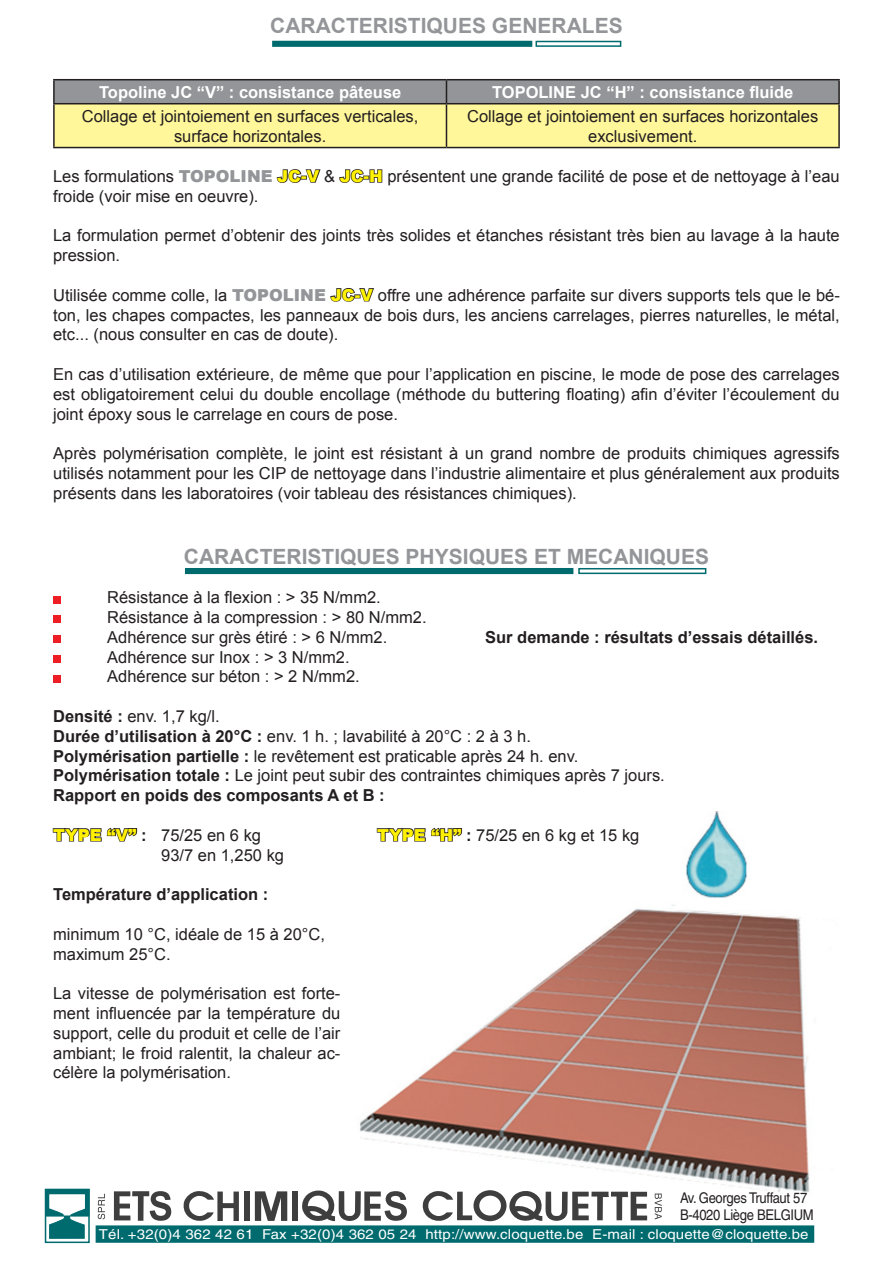
<style>
.page{position:relative;width:893px;height:1263px;background:#fff}
.page>*{position:absolute;margin:0;border:0;box-sizing:border-box;transform-origin:0 0}
.t1{font:700 21px "Arial";color:#939598}
.t2{font:16.5px/19.8px "Arial";color:#231f20}
.t3{font:700 16.5px "Arial";color:#fff}
.t4{font:700 16.5px "Arial";color:#231f20}
.t5{font:14.7px/17.7px "Helvetica";letter-spacing:-.025em;color:#231f20;scale:.88 1}
.t6{font:13.65px "Helvetica";letter-spacing:.01em;color:#fff;scale:1.1 1}
.s1{font-weight:900;color:#939598}
.s2{font-weight:900;color:#fff101}
.s3{font-weight:700}
</style>
<div class="page">
<hr style="left:53px;top:79px;width:393px;height:1px;background:#231f20">
<hr style="left:53px;top:80px;width:2px;height:23px;background:#231f20">
<hr style="left:446px;top:79px;width:394px;height:1px;background:#231f20">
<svg style="left:54px;top:80px;width:784px;height:67px;background:#d5d196"></svg>
<hr style="left:838px;top:80px;width:2px;height:23px;background:#231f20">
<hr style="left:53px;top:103px;width:393px;height:1px;background:#231f20">
<hr style="left:53px;top:104px;width:2px;height:43px;background:#231f20">
<hr style="left:446px;top:103px;width:394px;height:1px;background:#231f20">
<hr style="left:446px;top:104px;width:1px;height:43px;background:#231f20">
<hr style="left:838px;top:104px;width:2px;height:43px;background:#231f20">
<hr style="left:53px;top:147px;width:393px;height:1px;background:#231f20">
<hr style="left:446px;top:147px;width:394px;height:1px;background:#231f20">
<svg style="left:276px;top:169px;width:45px;height:14px"></svg>
<svg style="left:339px;top:169px;width:44px;height:14px"></svg>
<svg style="left:330px;top:288px;width:44px;height:14px"></svg>
<div style="left:53px;top:596px;width:7px;height:7px;background:#ee1d23"></div>
<div style="left:53px;top:616px;width:7px;height:7px;background:#ee1d23"></div>
<div style="left:53px;top:636px;width:7px;height:7px;background:#ee1d23"></div>
<div style="left:53px;top:655px;width:7px;height:7px;background:#ee1d23"></div>
<div style="left:53px;top:675px;width:7px;height:7px;background:#ee1d23"></div>
<svg style="left:52px;top:827px;width:86px;height:15px"></svg>
<svg style="left:376px;top:827px;width:87px;height:15px"></svg>
<div style="left:272px;top:41px;width:260px;height:6px;border:2px solid #006b6e"></div>
<div style="left:535px;top:41px;width:86px;height:6px;border:2px solid #006b6e"></div>
<div style="left:185px;top:568px;width:388px;height:6px;border:2px solid #006b6e"></div>
<div style="left:578px;top:568px;width:128px;height:6px;border:2px solid #006b6e"></div>
<img style="left:360px;top:904px;width:450px;height:292px">
<img style="left:686px;top:811px;width:61px;height:87px">
<div style="left:96px;top:1226px;width:717px;height:16px;background:#006b6e"></div>
<div style="left:96px;top:1225px;width:718px;height:18px;border:2px solid #006b6e"></div>
<svg style="left:255px;top:1191px;width:32px;height:30px"></svg>
<div style="left:244px;top:1191px;width:6px;height:30px;background:#3e3e3f"></div>
<div style="left:293px;top:1192px;width:5px;height:29px;background:#3e3e3f"></div>
<svg style="left:114px;top:1191px;width:57px;height:30px"></svg>
<svg style="left:183px;top:1191px;width:56px;height:30px"></svg>
<svg style="left:422px;top:1190px;width:225px;height:32px"></svg>
<svg style="left:302px;top:1190px;width:105px;height:31px"></svg>
<div style="left:46px;top:1189px;width:43px;height:27px;background:linear-gradient(to right,#006b6e,#006b6e)"></div>
<div style="left:45px;top:1189px;width:44px;height:27px;border:1px solid #006b6e"></div>
<svg style="left:49px;top:1195px;width:36px;height:43px"></svg>
<div style="left:45px;top:1189px;width:45px;height:54px;border:2px solid #006b6e"></div>
<svg style="left:98px;top:1194px;width:7px;height:25px"></svg>
<svg style="left:655px;top:1193px;width:7px;height:26px"></svg>
<p class="t1" style="left:270px;top:12px;width:354px">CARACTERISTIQUES GENERALES</p>
<p class="t3" style="left:99px;top:81px;width:304px">Topoline JC “V” : consistance pâteuse</p>
<p class="t3" style="left:492px;top:81px;width:303px">TOPOLINE JC “H” : consistance fluide</p>
<p class="t2" style="left:82px;top:106px;width:338px;text-align:center">Collage et jointoiement en surfaces verticales, surface horizontales.</p>
<p class="t2" style="left:467px;top:106px;width:353px;text-align:center">Collage et jointoiement en surfaces horizontales exclusivement.</p>
<p class="t2" style="left:53px;top:166px;width:788px">Les formulations <span class="s1">TOPOLINE</span> <span class="s2">JC-V</span> &amp; <span class="s2">JC-H</span> présentent une grande facilité de pose et de nettoyage à l’eau froide (voir mise en oeuvre).</p>
<p class="t2" style="left:53px;top:226px;width:788px">La formulation permet d’obtenir des joints très solides et étanches résistant très bien au lavage à la haute pression.</p>
<p class="t2" style="left:53px;top:285px;width:788px;text-align:justify">Utilisée comme colle, la <span class="s1">TOPOLINE</span> <span class="s2">JC-V</span> offre une adhérence parfaite sur divers supports tels que le bé&shy;ton, les chapes compactes, les panneaux de bois durs, les anciens carrelages, pierres naturelles, le métal, etc... (nous consulter en cas de doute).</p>
<p class="t2" style="left:53px;top:364px;width:788px;text-align:justify">En cas d’utilisation extérieure, de même que pour l’application en piscine, le mode de pose des carrelages est obligatoirement celui du double encollage (méthode du buttering floating) afin d’éviter l’écoulement du joint époxy sous le carrelage en cours de pose.</p>
<p class="t2" style="left:53px;top:444px;width:788px;text-align:justify">Après polymérisation complète, le joint est résistant à un grand nombre de produits chimiques agressifs utilisés notamment pour les CIP de nettoyage dans l’industrie alimentaire et plus généralement aux produits présents dans les laboratoires (voir tableau des résistances chimiques).</p>
<p class="t1" style="left:184px;top:542px;width:527px">CARACTERISTIQUES PHYSIQUES ET MECANIQUES</p>
<p class="t2" style="left:107px;top:588px;width:321px">Résistance à la flexion : &gt; 35 N/mm2.<br>Résistance à la compression : &gt; 80 N/mm2.<br>Adhérence sur grès étiré : &gt; 6 N/mm2.</p>
<p class="t4" style="left:485px;top:626px;width:334px">Sur demande : résultats d’essais détaillés.</p>
<p class="t2" style="left:107px;top:647px;width:254px">Adhérence sur Inox : &gt; 3 N/mm2.<br>Adhérence sur béton : &gt; 2 N/mm2.</p>
<p class="t2" style="left:53px;top:706px;width:613px"><span class="s3">Densité :</span> env. 1,7 kg/l.<br><span class="s3">Durée d’utilisation à 20°C :</span> env. 1 h. ; lavabilité à 20°C : 2 à 3 h.<br><span class="s3">Polymérisation partielle :</span> le revêtement est praticable après 24 h. env.<br><span class="s3">Polymérisation totale :</span> Le joint peut subir des contraintes chimiques après 7 jours.<br><span class="s3">Rapport en poids des composants A et B :</span></p>
<p class="t2" style="left:53px;top:825px;width:209px"><span class="s2">TYPE “V”</span> <span class="s3">:</span> 75/25 en 6 kg</p>
<p class="t2" style="left:377px;top:825px;width:264px"><span class="s2">TYPE “H”</span> <span class="s3">:</span> 75/25 en 6 kg et 15 kg</p>
<p class="t2" style="left:161px;top:845px;width:124px">93/7 en 1,250 kg</p>
<p class="t4" style="left:53px;top:883px;width:217px">Température d’application :</p>
<p class="t2" style="left:53px;top:924px;width:273px">minimum 10 °C, idéale de 15 à 20°C, maximum 25°C.</p>
<p class="t2" style="left:53px;top:984px;width:289px;text-align:justify">La vitesse de polymérisation est forte&shy;ment influencée par la température du support, celle du produit et celle de l’air ambiant; le froid ralentit, la chaleur ac&shy;célère la polymérisation.</p>
<p class="t5" style="left:680px;top:1189px;width:154px">Av. Georges Truffaut 57<br>B-4020 Liège BELGIUM</p>
<p class="t6" style="left:99px;top:1226px;width:647px">Tél. +32(0)4 362 42 61 Fax +32(0)4 362 05 24 http://www.cloquette.be E-mail : cloquette@cloquette.be</p>
</div>
